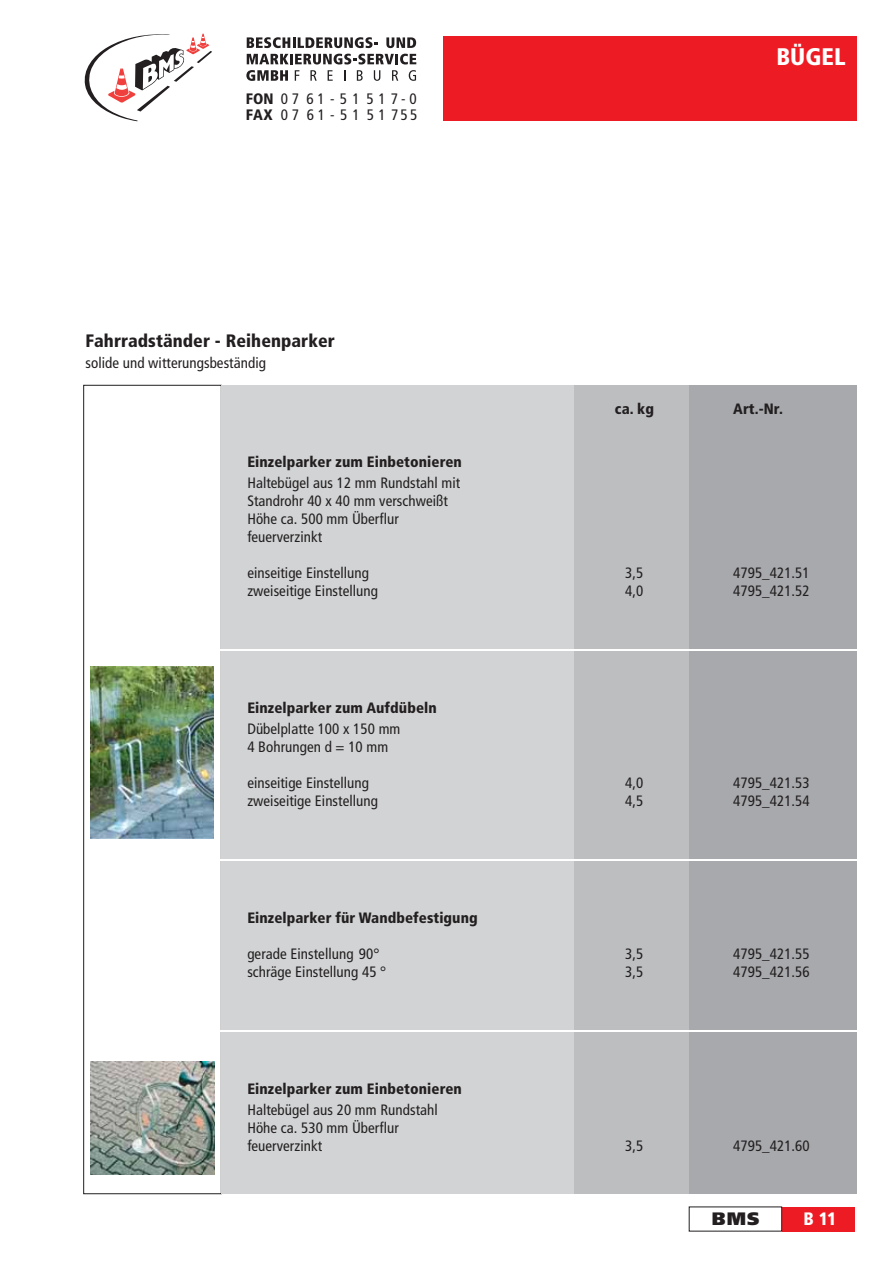
<style>
.page{position:relative;width:893px;height:1263px;background:#fff}
.page>*{position:absolute;margin:0;border:0;box-sizing:border-box;transform-origin:0 0}
.t1{font:900 condensed 24px "Frutiger LT";letter-spacing:.005em;color:#fff}
.t2{font:900 condensed 18px "Frutiger LT";letter-spacing:.005em;color:#231f20}
.t3{font:900 18px "Frutiger LT";color:#231f20}
.t4{font:900 condensed 18px "Frutiger LT";color:#fff}
.t5{font:condensed 15.15px/16.4px "Frutiger LT";letter-spacing:.275em;color:#231f20}
.t6{font:condensed 15px/18px "Frutiger LT";letter-spacing:.005em;color:#231f20}
.t7{font:900 condensed 15px/21px "Frutiger LT";letter-spacing:.005em;color:#231f20}
.s1{font-weight:900}
.s2{font-weight:400}
</style>
<div class="page">
<svg style="left:84px;top:33px;width:128px;height:88px"></svg>
<svg style="left:247px;top:37px;width:131px;height:11px"></svg>
<svg style="left:386px;top:37px;width:30px;height:11px"></svg>
<svg style="left:246px;top:54px;width:170px;height:27px"></svg>
<div style="left:782px;top:1207px;width:72px;height:24px;background:#ed1c24"></div>
<div style="left:83px;top:385px;width:138px;height:809px;border:1px solid #231f20"></div>
<div style="left:443px;top:36px;width:413px;height:85px;background:#ed1c24"></div>
<div style="left:668px;top:385px;width:189px;height:809px;background:#a7a9ac"></div>
<div style="left:573px;top:385px;width:116px;height:809px;background:#bcbec0"></div>
<div style="left:221px;top:385px;width:353px;height:809px;background:#d1d3d4"></div>
<hr style="left:212px;top:649px;width:658px;height:2px;background:#fff">
<hr style="left:212px;top:859px;width:658px;height:2px;background:#fff">
<hr style="left:212px;top:1030px;width:658px;height:2px;background:#fff">
<img style="left:90px;top:666px;width:124px;height:172px">
<img style="left:91px;top:1062px;width:123px;height:112px">
<p class="t5" style="left:246px;top:91px;width:173px"><span class="s1">FON</span> 07 61-51 517-0<br><span class="s1">FAX</span> 07 61-51 51755</p>
<p class="t2" style="left:85px;top:333px;width:251px">Fahrradständer - Reihenparker</p>
<p class="t6" style="left:85px;top:355px;width:182px">solide und witterungsbeständig</p>
<p class="t1" style="left:776px;top:46px;width:71px">BÜGEL</p>
<p class="t7" style="left:615px;top:400px;width:40px">ca. kg</p>
<p class="t7" style="left:733px;top:400px;width:51px">Art.-Nr.</p>
<p class="t6" style="left:247px;top:452px;width:216px;line-height:21px"><span class="s1">Einzelparker zum Einbetonieren<br></span>Haltebügel aus 12 mm Rundstahl mit</p>
<p class="t6" style="left:247px;top:493px;width:202px">Standrohr 40 x 40 mm verschweißt<br>Höhe ca. 500 mm Überflur feuerverzinkt</p>
<p class="t6" style="left:247px;top:565px;width:123px">einseitige Einstellung</p>
<p class="t6" style="left:625px;top:565px;width:20px">3,5</p>
<p class="t6" style="left:733px;top:565px;width:78px">4795_421.51</p>
<p class="t6" style="left:247px;top:583px;width:132px">zweiseitige Einstellung</p>
<p class="t6" style="left:625px;top:583px;width:20px">4,0</p>
<p class="t6" style="left:733px;top:583px;width:78px">4795_421.52</p>
<p class="t7" style="left:247px;top:698px;width:191px">Einzelparker zum Aufdübeln<br><span class="s2">Dübelplatte 100 x 150 mm</span></p>
<p class="t6" style="left:247px;top:739px;width:142px">4 Bohrungen d = 10 mm</p>
<p class="t6" style="left:247px;top:775px;width:123px">einseitige Einstellung</p>
<p class="t6" style="left:625px;top:775px;width:20px">4,0</p>
<p class="t6" style="left:733px;top:775px;width:78px">4795_421.53</p>
<p class="t6" style="left:247px;top:793px;width:132px">zweiseitige Einstellung</p>
<p class="t6" style="left:625px;top:793px;width:20px">4,5</p>
<p class="t6" style="left:733px;top:793px;width:78px">4795_421.54</p>
<p class="t7" style="left:247px;top:908px;width:232px">Einzelparker für Wandbefestigung</p>
<p class="t6" style="left:247px;top:946px;width:134px">gerade Einstellung 90°</p>
<p class="t6" style="left:625px;top:946px;width:20px">3,5</p>
<p class="t6" style="left:733px;top:946px;width:78px">4795_421.55</p>
<p class="t6" style="left:247px;top:964px;width:140px">schräge Einstellung 45 °</p>
<p class="t6" style="left:625px;top:964px;width:20px">3,5</p>
<p class="t6" style="left:733px;top:964px;width:78px">4795_421.56</p>
<p class="t7" style="left:247px;top:1079px;width:216px">Einzelparker zum Einbetonieren<br><span class="s2">Haltebügel aus 20 mm Rundstahl</span></p>
<p class="t6" style="left:247px;top:1120px;width:153px">Höhe ca. 530 mm Überflur feuerverzinkt</p>
<p class="t6" style="left:625px;top:1138px;width:20px">3,5</p>
<p class="t6" style="left:733px;top:1138px;width:78px">4795_421.60</p>
<p class="t3" style="left:712px;top:1208px;width:49px">BMS</p>
<p class="t4" style="left:803px;top:1211px;width:35px">B 11</p>
</div>
